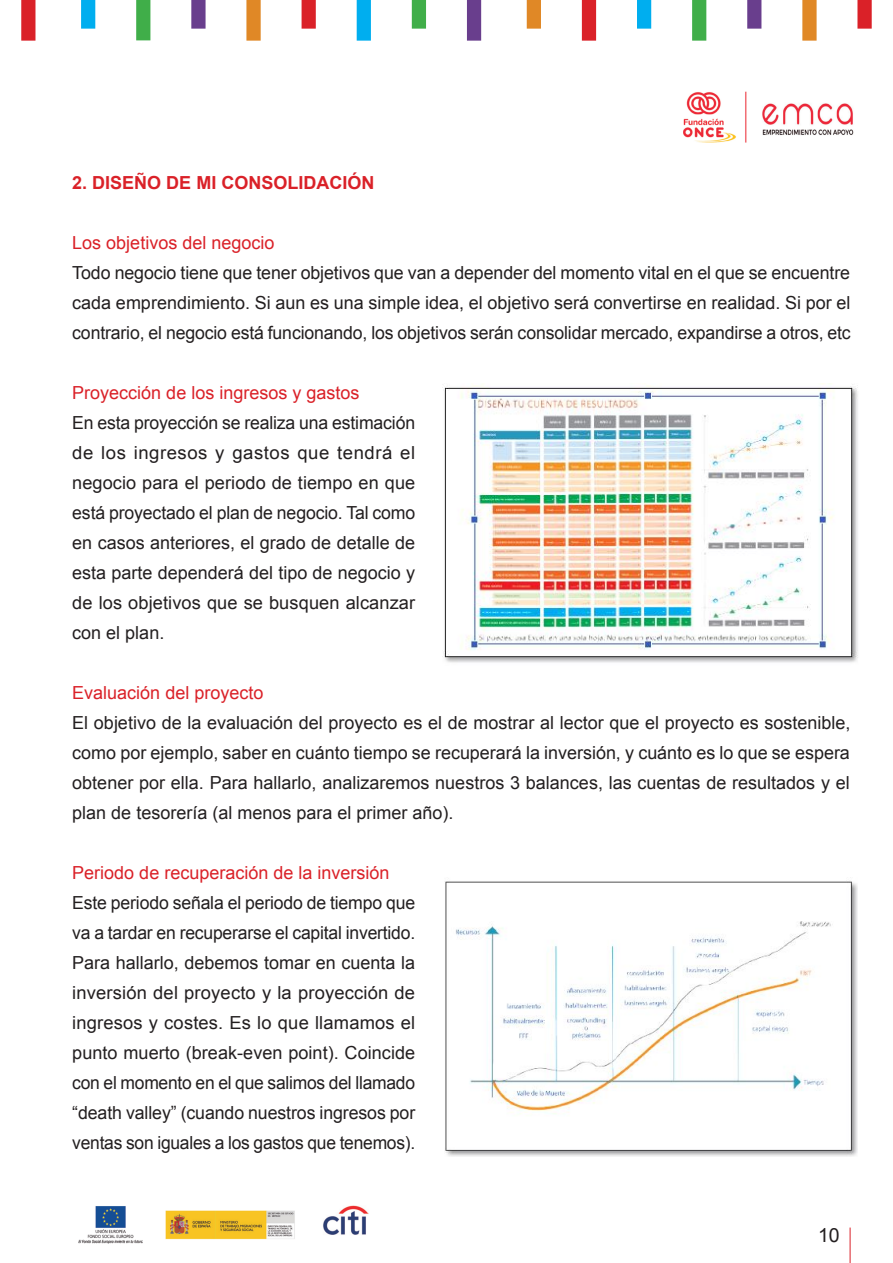
<style>
.page{position:relative;width:893px;height:1263px;background:#fff}
.page>*{position:absolute;margin:0;border:0;box-sizing:border-box;transform-origin:0 0}
.t1{font:19.5px "Arial";color:#231f20}
.t2{font:18px/30px "Arial";letter-spacing:-.005em;color:#231f20;text-align:justify}
.t3{font:18px "Arial";color:#da2128}
.t4{font:700 18px "Arial";color:#da2128}
</style>
<div class="page">
<div style="left:21px;top:0;width:14px;height:41px;background:#da2128"></div>
<div style="left:857px;top:0;width:15px;height:29px;background:#da2128"></div>
<div style="left:81px;top:0;width:14px;height:29px;background:#00aeef"></div>
<div style="left:802px;top:0;width:15px;height:41px;background:#e08826"></div>
<div style="left:136px;top:0;width:14px;height:40px;background:#40ae49"></div>
<div style="left:747px;top:0;width:14px;height:29px;background:#693e8d"></div>
<div style="left:191px;top:0;width:15px;height:29px;background:#693e8d"></div>
<div style="left:692px;top:0;width:14px;height:41px;background:#40ae49"></div>
<div style="left:246px;top:0;width:15px;height:41px;background:#e08826"></div>
<div style="left:637px;top:0;width:14px;height:29px;background:#00aeef"></div>
<div style="left:302px;top:0;width:14px;height:29px;background:#da2128"></div>
<div style="left:582px;top:0;width:14px;height:41px;background:#da2128"></div>
<div style="left:357px;top:0;width:14px;height:41px;background:#00aeef"></div>
<div style="left:527px;top:0;width:14px;height:29px;background:#e08826"></div>
<div style="left:412px;top:0;width:14px;height:29px;background:#40ae49"></div>
<div style="left:467px;top:0;width:14px;height:41px;background:#693e8d"></div>
<hr style="left:850px;top:1227px;width:1px;height:36px;background:#da2128">
<img style="left:745px;top:91px;width:109px;height:52px">
<img style="left:683px;top:92px;width:53px;height:51px">
<img style="left:443px;top:383px;width:415px;height:280px">
<img style="left:445px;top:881px;width:412px;height:275px">
<img style="left:78px;top:1206px;width:65px;height:38px">
<img style="left:166px;top:1210px;width:129px;height:29px">
<img style="left:323px;top:1205px;width:46px;height:30px">
<h3 class="t4" style="left:72px;top:171px;width:304px">2. DISEÑO DE MI CONSOLIDACIÓN</h3>
<p class="t3" style="left:72px;top:231px;width:204px">Los objetivos del negocio</p>
<p class="t2" style="left:72px;top:258px;width:780px">Todo negocio tiene que tener objetivos que van a depender del momento vital en el que se encuentre cada emprendimiento. Si aun es una simple idea, el objetivo será convertirse en realidad. Si por el contrario, el negocio está funcionando, los objetivos serán consolidar mercado, expandirse a otros, etc</p>
<p class="t3" style="left:72px;top:381px;width:289px">Proyección de los ingresos y gastos</p>
<p class="t2" style="left:72px;top:408px;width:345px">En esta proyección se realiza una estimación de los ingresos y gastos que tendrá el negocio para el periodo de tiempo en que está proyectado el plan de negocio. Tal como en casos anteriores, el grado de detalle de esta parte dependerá del tipo de negocio y de los objetivos que se busquen alcanzar con el plan.</p>
<p class="t3" style="left:72px;top:681px;width:193px">Evaluación del proyecto</p>
<p class="t2" style="left:72px;top:708px;width:780px">El objetivo de la evaluación del proyecto es el de mostrar al lector que el proyecto es sostenible, como por ejemplo, saber en cuánto tiempo se recuperará la inversión, y cuánto es lo que se espera obtener por ella. Para hallarlo, analizaremos nuestros 3 balances, las cuentas de resultados y el plan de tesorería (al menos para el primer año).</p>
<p class="t3" style="left:72px;top:861px;width:319px">Periodo de recuperación de la inversión</p>
<p class="t2" style="left:72px;top:888px;width:345px">Este periodo señala el periodo de tiempo que va a tardar en recuperarse el capital invertido.<br>Para hallarlo, debemos tomar en cuenta la inversión del proyecto y la proyección de ingresos y costes. Es lo que llamamos el punto muerto (break-even point). Coincide con el momento en el que salimos del llamado “death valley” (cuando nuestros ingresos por ventas son iguales a los gastos que tenemos).</p>
<p class="t1" style="left:818px;top:1222px;width:23px">10</p>
</div>
